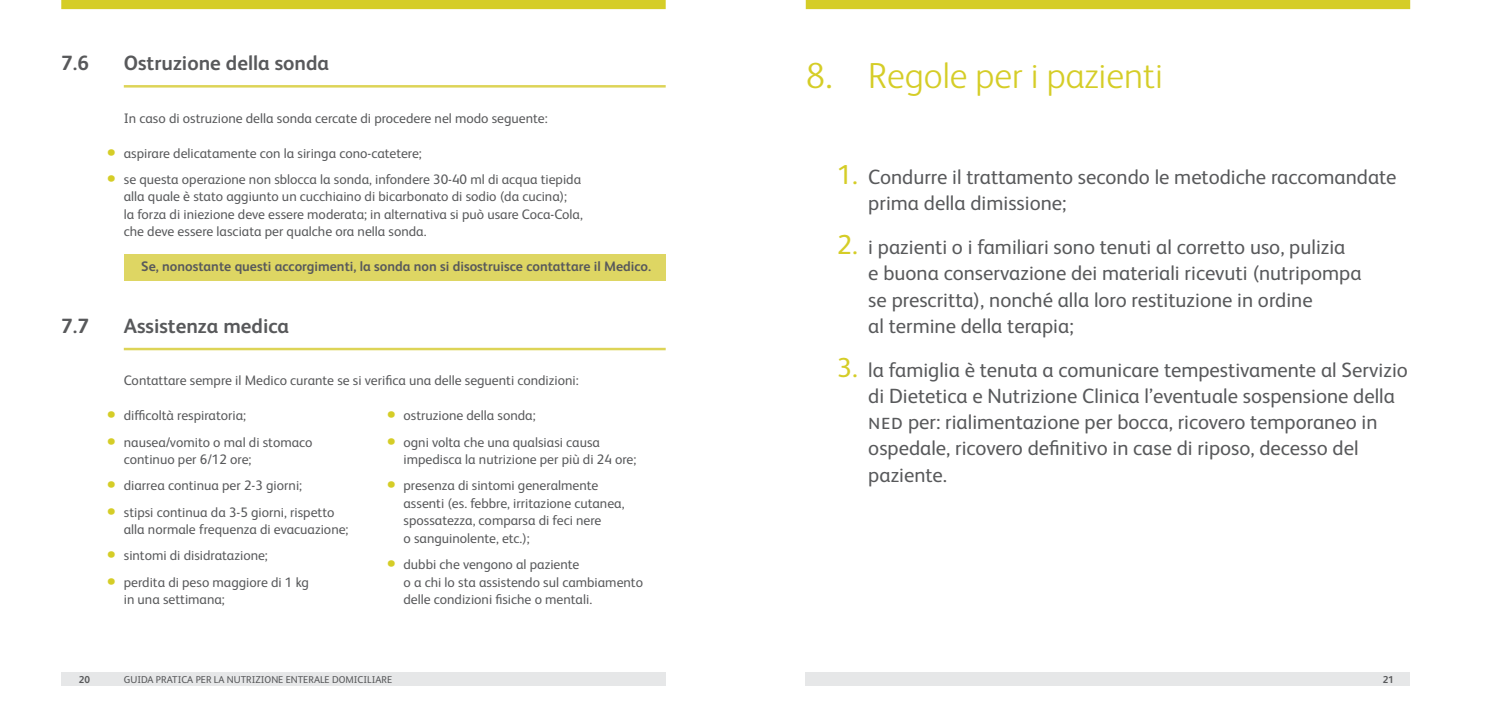
<style>
.page{position:relative;width:1489px;height:727px;background:#fff}
.page>*{position:absolute;margin:0;border:0;box-sizing:border-box;transform-origin:0 0}
.t1{font:300 36.25px "FS Albert Pro";color:#d5cd27}
.t2{font:20.62px/26.2px "FS Albert Pro";color:#58595b}
.t3{font:700 20.62px "FS Albert Pro";color:#58595b}
.t4{font:13.75px/17.5px "FS Albert Pro";color:#58595b}
.t5{font:700 13.75px "FS Albert Pro";color:#58595b}
.t6{font:10px "FS Albert Pro";color:#58595b}
.t7{font:700 10px "FS Albert Pro";color:#58595b}
.s1{font-size:20.62px;color:#d5cd27}
.s2{font-size:27.5px;color:#d5cd27}
</style>
<div class="page">
<div style="left:805px;top:672px;width:604px;height:13px;background:#e6e7e8"></div>
<div style="left:61px;top:672px;width:604px;height:13px;background:#e6e7e8"></div>
<div style="left:61px;top:0;width:604px;height:9px;background:#d5cd27"></div>
<div style="left:805px;top:0;width:604px;height:9px;background:#d5cd27"></div>
<div style="left:124px;top:254px;width:541px;height:26px;background:#ded663"></div>
<hr style="left:124px;top:85px;width:541px;height:2px;background:#ddd457">
<hr style="left:124px;top:347px;width:541px;height:3px;background:#ddd457">
<h2 class="t3" style="left:61px;top:48px;width:29px">7.6</h2>
<h2 class="t3" style="left:61px;top:311px;width:29px">7.7</h2>
<h2 class="t3" style="left:124px;top:48px;width:207px">Ostruzione della sonda</h2>
<p class="t4" style="left:124px;top:108px;width:425px">In caso di ostruzione della sonda cercate di procedere nel modo seguente:</p>
<p class="t4" style="left:106px;top:143px;width:317px"><span class="s1">•</span> aspirare delicatamente con la siringa cono-catetere;</p>
<p class="t4" style="left:124px;top:169px;width:460px;text-indent:-18px"><span class="s1">•</span> se questa operazione non sblocca la sonda, infondere 30-40 ml di acqua tiepida alla quale è stato aggiunto un cucchiaino di bicarbonato di sodio (da cucina);<br>la forza di iniezione deve essere moderata; in alternativa si può usare Coca-Cola, che deve essere lasciata per qualche ora nella sonda.</p>
<p class="t5" style="left:141px;top:257px;width:511px">Se, nonostante questi accorgimenti, la sonda non si disostruisce contattare il Medico.</p>
<h2 class="t3" style="left:124px;top:311px;width:167px">Assistenza medica</h2>
<p class="t4" style="left:124px;top:371px;width:456px">Contattare sempre il Medico curante se si verifica una delle seguenti condizioni:</p>
<p class="t4" style="left:386px;top:406px;width:151px"><span class="s1">•</span> ostruzione della sonda;</p>
<p class="t4" style="left:403px;top:432px;width:234px;text-indent:-18px"><span class="s1">•</span> ogni volta che una qualsiasi causa impedisca la nutrizione per più di 24 ore;</p>
<p class="t4" style="left:403px;top:476px;width:222px;text-indent:-18px"><span class="s1">•</span> presenza di sintomi generalmente assenti (es. febbre, irritazione cutanea, spossatezza, comparsa di feci nere<br>o sanguinolente, etc.);</p>
<p class="t4" style="left:403px;top:554px;width:241px;text-indent:-18px"><span class="s1">•</span> dubbi che vengono al paziente<br>o a chi lo sta assistendo sul cambiamento delle condizioni fisiche o mentali.</p>
<p class="t4" style="left:106px;top:406px;width:141px"><span class="s1">•</span> difficoltà respiratoria;</p>
<p class="t4" style="left:124px;top:432px;width:190px;text-indent:-18px"><span class="s1">•</span> nausea/vomito o mal di stomaco continuo per 6/12 ore;</p>
<p class="t4" style="left:106px;top:476px;width:197px"><span class="s1">•</span> diarrea continua per 2-3 giorni;</p>
<p class="t4" style="left:124px;top:502px;width:226px;text-indent:-18px"><span class="s1">•</span> stipsi continua da 3-5 giorni, rispetto alla normale frequenza di evacuazione;</p>
<p class="t4" style="left:106px;top:546px;width:163px"><span class="s1">•</span> sintomi di disidratazione;</p>
<p class="t4" style="left:124px;top:572px;width:187px;text-indent:-18px"><span class="s1">•</span> perdita di peso maggiore di 1 kg in una settimana;</p>
<h1 class="t1" style="left:805px;top:50px;width:359px">8. Regole per i pazienti</h1>
<h2 class="t2" style="left:868px;top:162px;width:530px;text-indent:-31px"><span class="s2">1.</span> Condurre il trattamento secondo le metodiche raccomandate prima della dimissione;</h2>
<h2 class="t2" style="left:868px;top:232px;width:494px;text-indent:-31px"><span class="s2">2.</span> i pazienti o i familiari sono tenuti al corretto uso, pulizia<br>e buona conservazione dei materiali ricevuti (nutripompa se prescritta), nonché alla loro restituzione in ordine<br>al termine della terapia;</h2>
<p class="t2" style="left:868px;top:355px;width:541px;text-indent:-31px"><span class="s2">3.</span> la famiglia è tenuta a comunicare tempestivamente al Servizio di Dietetica e Nutrizione Clinica l’eventuale sospensione della ned per: rialimentazione per bocca, ricovero temporaneo in ospedale, ricovero definitivo in case di riposo, decesso del paziente.</p>
<p class="t7" style="left:79px;top:672px;width:13px">20</p>
<p class="t7" style="left:1382px;top:672px;width:13px">21</p>
<p class="t6" style="left:124px;top:671px;width:270px">guida pratica per la nutrizione enterale domiciliare</p>
</div>
